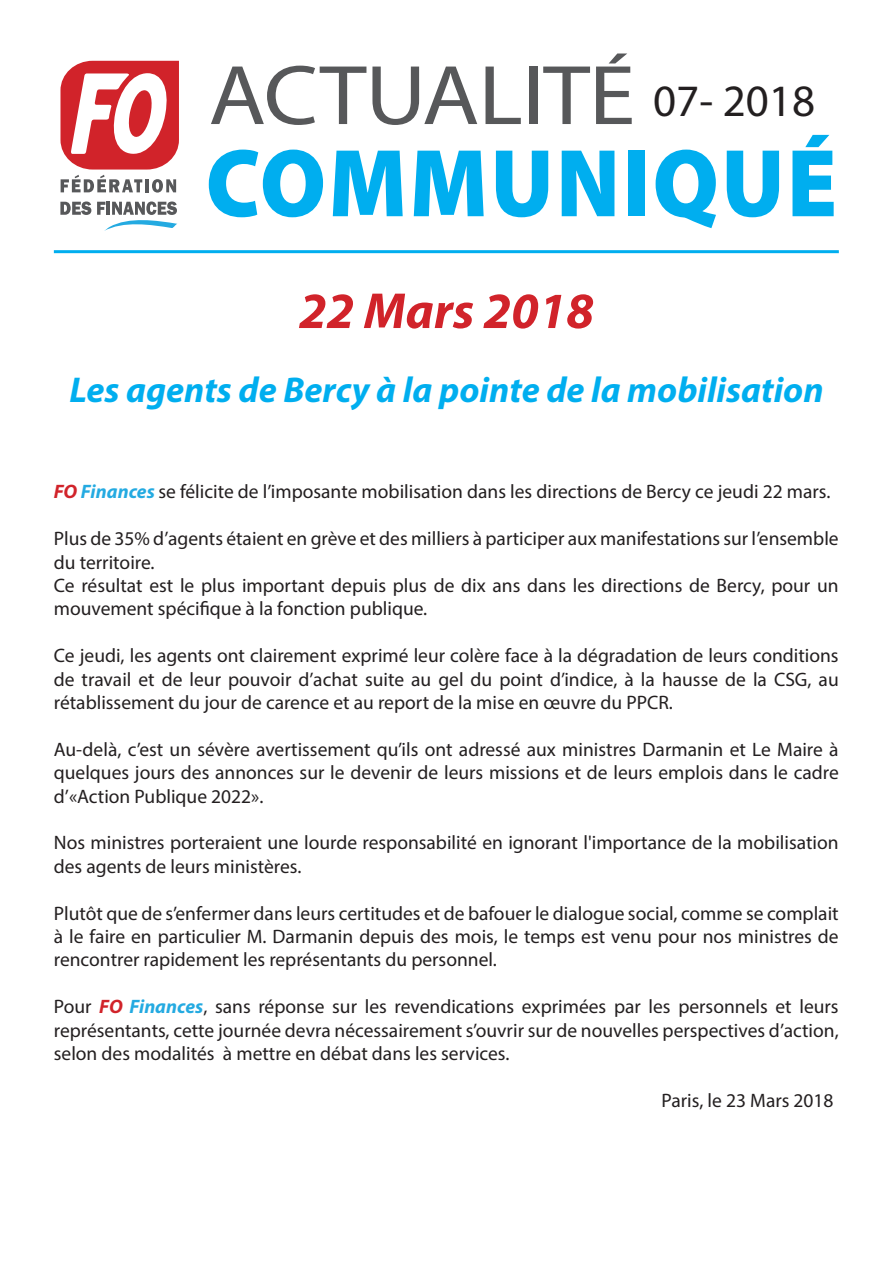
<style>
.page{position:relative;width:893px;height:1263px;background:#fff}
.page>*{position:absolute;margin:0;border:0;box-sizing:border-box;transform-origin:0 0}
.t1{font:italic 700 51px "Myriad Pro";color:#d1232a}
.t2{font:45px "Myriad Pro";color:#231f20}
.t3{font:italic 700 36px "Myriad Pro";color:#00aeef}
.Sans_interligne{font:19.5px/23.4px "Myriad Pro";color:#231f20;text-align:justify}
.s1{font-weight:700;font-style:italic;color:#d1232a}
.s2{font-weight:700;font-style:italic;color:#24aae1}
</style>
<div class="page">
<svg style="left:211px;top:66px;width:155px;height:59px"></svg>
<svg style="left:372px;top:67px;width:105px;height:58px"></svg>
<svg style="left:485px;top:67px;width:36px;height:57px"></svg>
<div style="left:529px;top:67px;width:8px;height:57px;background:#57585a"></div>
<svg style="left:543px;top:67px;width:47px;height:57px"></svg>
<svg style="left:596px;top:54px;width:36px;height:70px"></svg>
<svg style="left:209px;top:150px;width:114px;height:67px"></svg>
<svg style="left:333px;top:151px;width:70px;height:65px"></svg>
<svg style="left:414px;top:151px;width:70px;height:65px"></svg>
<svg style="left:496px;top:151px;width:52px;height:66px"></svg>
<svg style="left:562px;top:151px;width:52px;height:65px"></svg>
<div style="left:628px;top:151px;width:17px;height:65px;background:#00aeef"></div>
<svg style="left:656px;top:150px;width:60px;height:78px"></svg>
<svg style="left:727px;top:151px;width:52px;height:66px"></svg>
<svg style="left:792px;top:135px;width:42px;height:81px"></svg>
<hr style="left:54px;top:250px;width:785px;height:3px;background:#00aeef">
<svg style="left:60px;top:61px;width:119px;height:132px"></svg>
<svg style="left:60px;top:201px;width:31px;height:14px"></svg>
<svg style="left:97px;top:201px;width:80px;height:30px"></svg>
<p class="t2" style="left:653px;top:73px;width:163px">07- 2018</p>
<p class="t1" style="left:299px;top:278px;width:296px">22 Mars 2018</p>
<p class="t3" style="left:69px;top:366px;width:756px">Les agents de Bercy à la pointe de la mobilisation</p>
<p class="Sans_interligne" style="left:54px;top:480px;width:778px"><span class="s1">FO</span> <span class="s2">Finances</span> se félicite de l’imposante mobilisation dans les directions de Bercy ce jeudi 22 mars.</p>
<p class="Sans_interligne" style="left:54px;top:527px;width:786px">Plus de 35% d’agents étaient en grève et des milliers à participer aux manifestations sur l’ensemble du territoire.</p>
<p class="Sans_interligne" style="left:54px;top:573px;width:786px">Ce résultat est le plus important depuis plus de dix ans dans les directions de Bercy, pour un mouvement spécifique à la fonction publique.</p>
<p class="Sans_interligne" style="left:54px;top:644px;width:786px">Ce jeudi, les agents ont clairement exprimé leur colère face à la dégradation de leurs conditions de travail et de leur pouvoir d’achat suite au gel du point d’indice, à la hausse de la CSG, au rétablissement du jour de carence et au report de la mise en œuvre du PPCR.</p>
<p class="Sans_interligne" style="left:54px;top:737px;width:786px">Au-delà, c’est un sévère avertissement qu’ils ont adressé aux ministres Darmanin et Le Maire à quelques jours des annonces sur le devenir de leurs missions et de leurs emplois dans le cadre d’«Action Publique 2022».</p>
<p class="Sans_interligne" style="left:54px;top:831px;width:786px">Nos ministres porteraient une lourde responsabilité en ignorant l'importance de la mobilisation des agents de leurs ministères.</p>
<p class="Sans_interligne" style="left:54px;top:901px;width:786px">Plutôt que de s’enfermer dans leurs certitudes et de bafouer le dialogue social, comme se complait à le faire en particulier M. Darmanin depuis des mois, le temps est venu pour nos ministres de rencontrer rapidement les représentants du personnel.</p>
<p class="Sans_interligne" style="left:54px;top:995px;width:786px">Pour <span class="s1">FO</span> <span class="s2">Finances</span>, sans réponse sur les revendications exprimées par les personnels et leurs représentants, cette journée devra nécessairement s’ouvrir sur de nouvelles perspectives d’action, selon des modalités à mettre en débat dans les services.</p>
<p class="Sans_interligne" style="left:662px;top:1088px;width:174px">Paris, le 23 Mars 2018</p>
</div>
